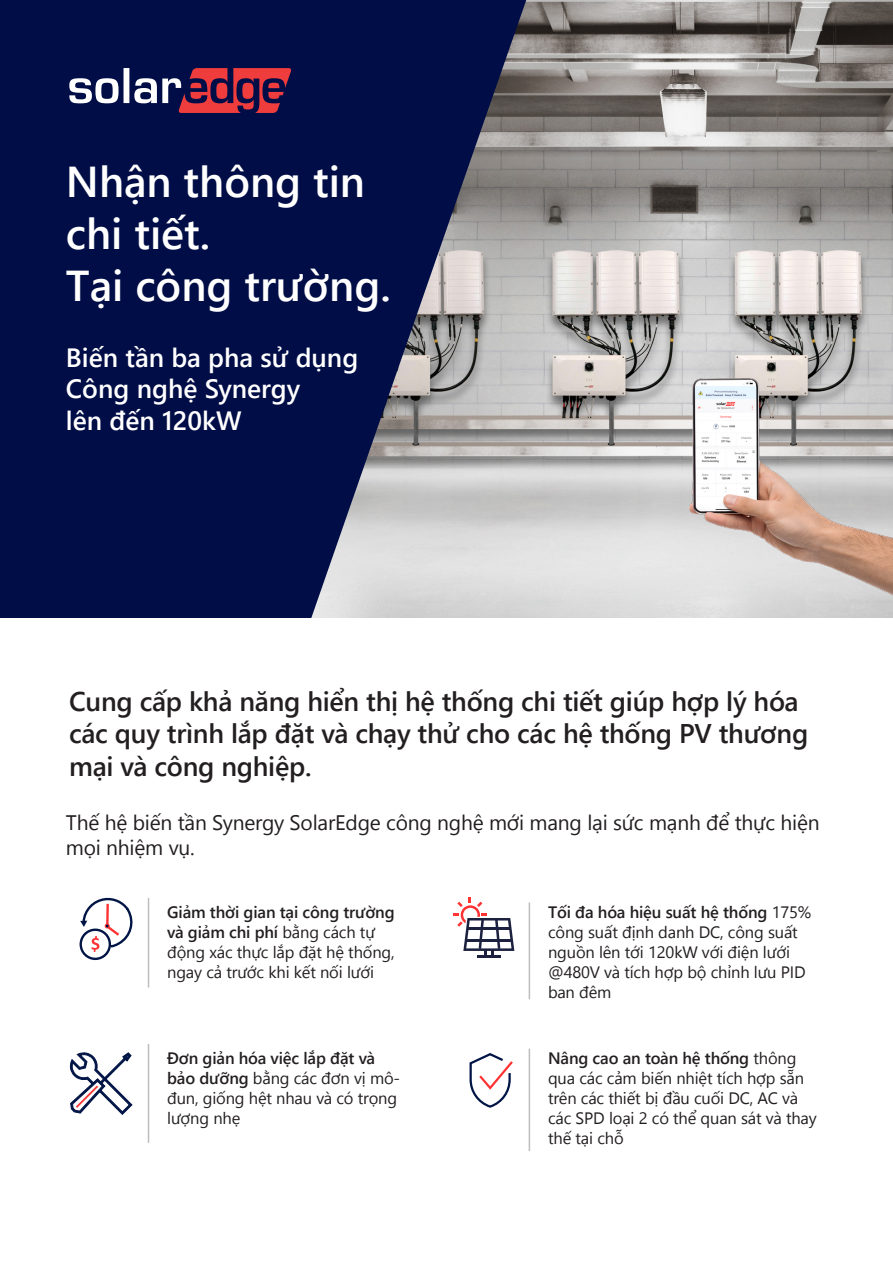
<style>
.page{position:relative;width:893px;height:1263px;background:#fff}
.page>*{position:absolute;margin:0;border:0;box-sizing:border-box;transform-origin:0 0}
.Main_title{font:600 43.2px/51.8px "Segoe UI";color:#fff}
.Body_Header_N{font:600 27px/32.4px "Segoe UI";letter-spacing:-.01em;color:#231f20}
.Main_title-2{font:600 26.4px/31.7px "Segoe UI";color:#fff}
.Body_Header_N-2{font:21px/25.2px "Segoe UI";letter-spacing:-.01em;color:#231f20}
.body_new{font:16.5px/19.8px "Segoe UI";letter-spacing:-.01em;color:#231f20}
.body_new-2{font:600 16.5px "Segoe UI";letter-spacing:-.01em;color:#231f20}
.s1{font-weight:600}
</style>
<div class="page">
<img style="left:526px;top:0;width:367px;height:618px">
<img style="left:689px;top:378px;width:204px;height:240px">
<svg style="left:0;top:0;width:526px;height:618px;background:#27315d"></svg>
<svg style="left:69px;top:68px;width:223px;height:45px;background:#683e5e"></svg>
<svg style="left:469px;top:1053px;width:44px;height:55px"></svg>
<hr style="left:148px;top:898px;width:1px;height:89px;background:#bcbdc0">
<hr style="left:148px;top:1044px;width:1px;height:99px;background:#bcbdc0">
<hr style="left:529px;top:1048px;width:1px;height:103px;background:#bcbdc0">
<hr style="left:529px;top:902px;width:1px;height:97px;background:#bcbdc0">
<svg style="left:69px;top:1052px;width:64px;height:63px"></svg>
<hr style="left:477px;top:955px;width:24px;height:2px;background:#1c2140">
<svg style="left:453px;top:898px;width:61px;height:57px"></svg>
<div style="left:80px;top:928px;width:31px;height:32px;border:2px solid #001445;border-radius:50%"></div>
<svg style="left:80px;top:897px;width:53px;height:55px"></svg>
<p class="Main_title" style="left:66px;top:156px;width:301px">Nhận thông tin chi tiết.</p>
<p class="Main_title" style="left:66px;top:259px;width:326px">Tại công trường.</p>
<p class="Main_title-2" style="left:66px;top:341px;width:294px">Biến tần ba pha sử dụng<br>Công nghệ Synergy</p>
<p class="Main_title-2" style="left:66px;top:405px;width:177px">lên đến 120kW</p>
<p class="Body_Header_N" style="left:69px;top:685px;width:741px">Cung cấp khả năng hiển thị hệ thống chi tiết giúp hợp lý hóa các quy trình lắp đặt và chạy thử cho các hệ thống PV thương mại và công nghiệp.</p>
<p class="Body_Header_N-2" style="left:66px;top:809px;width:755px">Thế hệ biến tần Synergy SolarEdge công nghệ mới mang lại sức mạnh để thực hiện mọi nhiệm vụ.</p>
<p class="body_new-2" style="left:167px;top:899px;width:229px">Giảm thời gian tại công trường</p>
<p class="body_new" style="left:167px;top:922px;width:229px"><span class="s1">và giảm chi phí</span> bằng cách tự động xác thực lắp đặt hệ thống, ngay cả trước khi kết nối lưới</p>
<p class="body_new" style="left:548px;top:902px;width:265px"><span class="s1">Tối đa hóa hiệu suất hệ thống</span> 175% công suất định danh DC, công suất nguồn lên tới 120kW với điện lưới @480V và tích hợp bộ chỉnh lưu PID ban đêm</p>
<p class="body_new" style="left:167px;top:1048px;width:234px"><span class="s1">Đơn giản hóa việc lắp đặt và bảo dưỡng</span> bằng các đơn vị mô&shy;đun, giống hệt nhau và có trọng lượng nhẹ</p>
<p class="body_new" style="left:548px;top:1048px;width:270px"><span class="s1">Nâng cao an toàn hệ thống</span> thông qua các cảm biến nhiệt tích hợp sẵn trên các thiết bị đầu cuối DC, AC và các SPD loại 2 có thể quan sát và thay thế tại chỗ</p>
</div>
